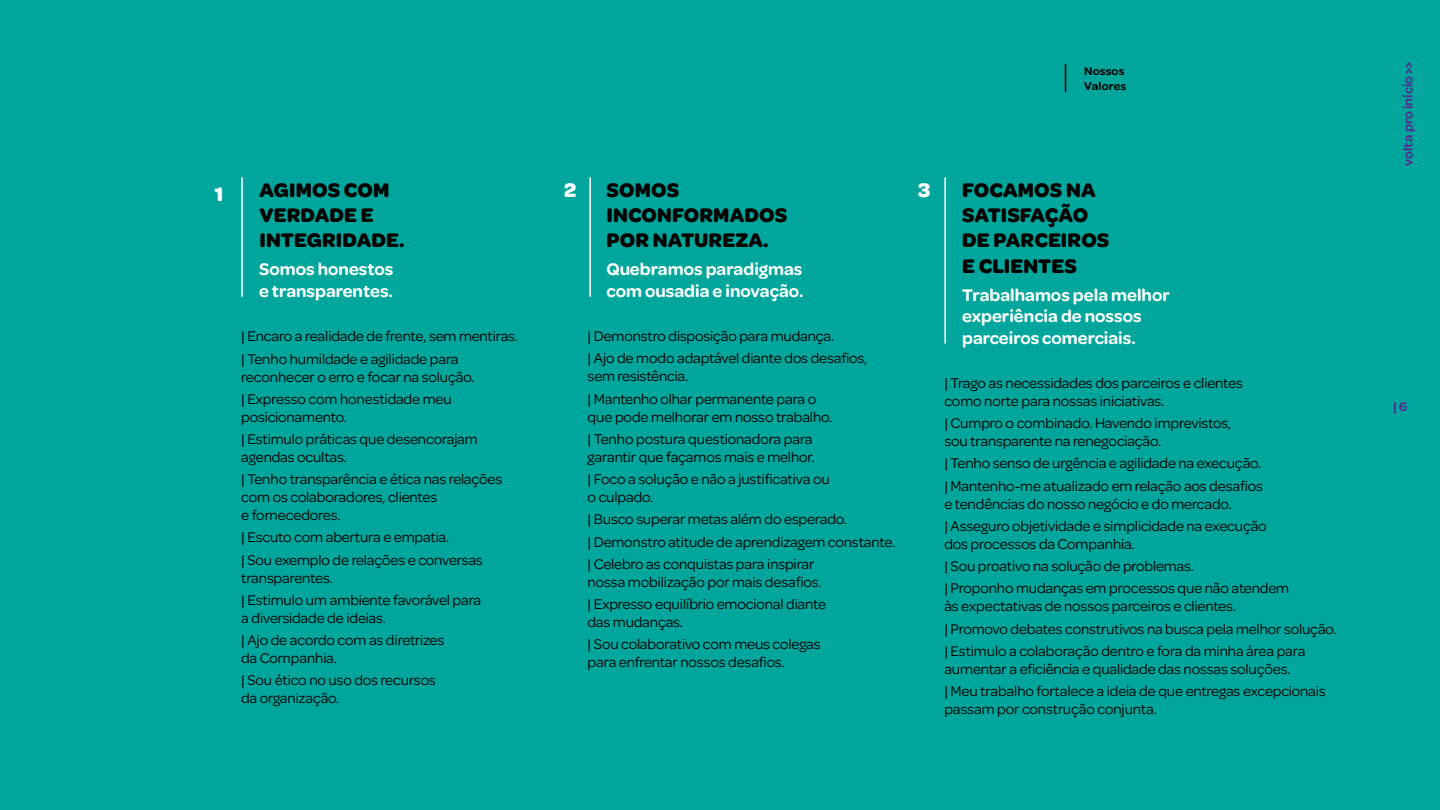
<style>
.page{position:relative;width:1440px;height:810px;background:#fff}
.page>*{position:absolute;margin:0;border:0;box-sizing:border-box;transform-origin:0 0}
.t1{font:21px/25.2px "Omnes VF";letter-spacing:.01em;color:#000}
.t2{font:21px "Omnes VF";color:#fff}
.t3{font:600 18px/21.6px "Omnes";color:#fff}
.t4{font:15px/22.2px "Omnes VF";letter-spacing:-.005em;color:#000}
.t5{font:600 13.5px "Omnes";color:#522e91}
.t6{font:600 12px/14.4px "Omnes";letter-spacing:.015em;color:#000}
</style>
<div class="page">
<div style="left:0;top:0;width:1439px;height:810px;background:#00a69c"></div>
<hr style="left:1064px;top:65px;width:2px;height:27px;background:#000">
<hr style="left:241px;top:178px;width:2px;height:118px;background:#fff">
<hr style="left:589px;top:178px;width:2px;height:118px;background:#fff">
<hr style="left:944px;top:178px;width:1px;height:165px;background:#fff">
<p class="t6" style="left:1084px;top:63px;width:43px">Nossos<br>Valores</p>
<h1 class="t2" style="left:214px;top:180px;width:10px">1</h1>
<h1 class="t2" style="left:564px;top:176px;width:14px">2</h1>
<h1 class="t1" style="left:606px;top:176px;width:182px">SOMOS<br>INCONFORMADOS<br>POR NATUREZA.</h1>
<p class="t3" style="left:606px;top:258px;width:198px">Quebramos paradigmas com ousadia e inovação.</p>
<h1 class="t1" style="left:259px;top:176px;width:147px">AGIMOS COM<br>VERDADE E<br>INTEGRIDADE.</h1>
<p class="t3" style="left:259px;top:258px;width:136px">Somos honestos e transparentes.</p>
<p class="t4" style="left:241px;top:324px;width:278px">| Encaro a realidade de frente, sem mentiras. | Tenho humildade e agilidade para</p>
<p class="t4" style="left:241px;top:364px;width:234px">reconhecer o erro e focar na solução. | Expresso com honestidade meu</p>
<p class="t4" style="left:241px;top:405px;width:238px">posicionamento.<br>| Estimulo práticas que desencorajam</p>
<p class="t4" style="left:241px;top:445px;width:262px">agendas ocultas.<br>| Tenho transparência e ética nas relações</p>
<p class="t4" style="left:241px;top:487px;width:197px;line-height:18px">com os colaboradores, clientes e fornecedores.</p>
<p class="t4" style="left:241px;top:525px;width:243px">| Escuto com abertura e empatia.<br>| Sou exemplo de relações e conversas</p>
<p class="t4" style="left:241px;top:566px;width:241px">transparentes.<br>| Estimulo um ambiente favorável para</p>
<p class="t4" style="left:241px;top:606px;width:204px">a diversidade de ideias.<br>| Ajo de acordo com as diretrizes</p>
<p class="t4" style="left:241px;top:646px;width:196px">da Companhia.<br>| Sou ético no uso dos recursos</p>
<p class="t4" style="left:241px;top:686px;width:100px">da organização.</p>
<p class="t4" style="left:587px;top:324px;width:281px">| Demonstro disposição para mudança.<br>| Ajo de modo adaptável diante dos desafios,</p>
<p class="t4" style="left:587px;top:364px;width:230px">sem resistência.<br>| Mantenho olhar permanente para o</p>
<p class="t4" style="left:587px;top:405px;width:246px">que pode melhorar em nosso trabalho. | Tenho postura questionadora para</p>
<p class="t4" style="left:587px;top:445px;width:243px">garantir que façamos mais e melhor.<br>| Foco a solução e não a justificativa ou</p>
<p class="t4" style="left:587px;top:485px;width:309px">o culpado.<br>| Busco superar metas além do esperado.<br>| Demonstro atitude de aprendizagem constante. | Celebro as conquistas para inspirar</p>
<p class="t4" style="left:587px;top:570px;width:240px">nossa mobilização por mais desafios. | Expresso equilíbrio emocional diante</p>
<p class="t4" style="left:587px;top:610px;width:234px">das mudanças.<br>| Sou colaborativo com meus colegas</p>
<p class="t4" style="left:587px;top:650px;width:198px">para enfrentar nossos desafios.</p>
<h1 class="t2" style="left:918px;top:176px;width:14px">3</h1>
<h1 class="t1" style="left:962px;top:176px;width:148px">FOCAMOS NA<br>SATISFAÇÃO<br>DE PARCEIROS<br>E CLIENTES</h1>
<p class="t3" style="left:962px;top:283px;width:209px">Trabalhamos pela melhor experiência de nossos parceiros comerciais.</p>
<p class="t4" style="left:944px;top:373px;width:300px;line-height:18px">| Trago as necessidades dos parceiros e clientes como norte para nossas iniciativas.</p>
<p class="t4" style="left:944px;top:413px;width:288px;line-height:18px">| Cumpro o combinado. Havendo imprevistos, sou transparente na renegociação.</p>
<p class="t4" style="left:944px;top:451px;width:320px">| Tenho senso de urgência e agilidade na execução. | Mantenho-me atualizado em relação aos desafios</p>
<p class="t4" style="left:944px;top:492px;width:324px">e tendências do nosso negócio e do mercado.<br>| Asseguro objetividade e simplicidade na execução</p>
<p class="t4" style="left:944px;top:532px;width:346px">dos processos da Companhia.<br>| Sou proativo na solução de problemas.<br>| Proponho mudanças em processos que não atendem</p>
<p class="t4" style="left:944px;top:594px;width:394px">às expectativas de nossos parceiros e clientes.<br>| Promovo debates construtivos na busca pela melhor solução. | Estimulo a colaboração dentro e fora da minha área para</p>
<p class="t4" style="left:944px;top:657px;width:383px">aumentar a eficiência e qualidade das nossas soluções.<br>| Meu trabalho fortalece a ideia de que entregas excepcionais</p>
<p class="t4" style="left:944px;top:697px;width:214px">passam por construção conjunta.</p>
<p class="t5" style="left:1398px;top:166px;width:106px;rotate:-90deg">volta pro início &gt;&gt;</p>
<p class="t5" style="left:1393px;top:398px;width:16px">| 6</p>
</div>
